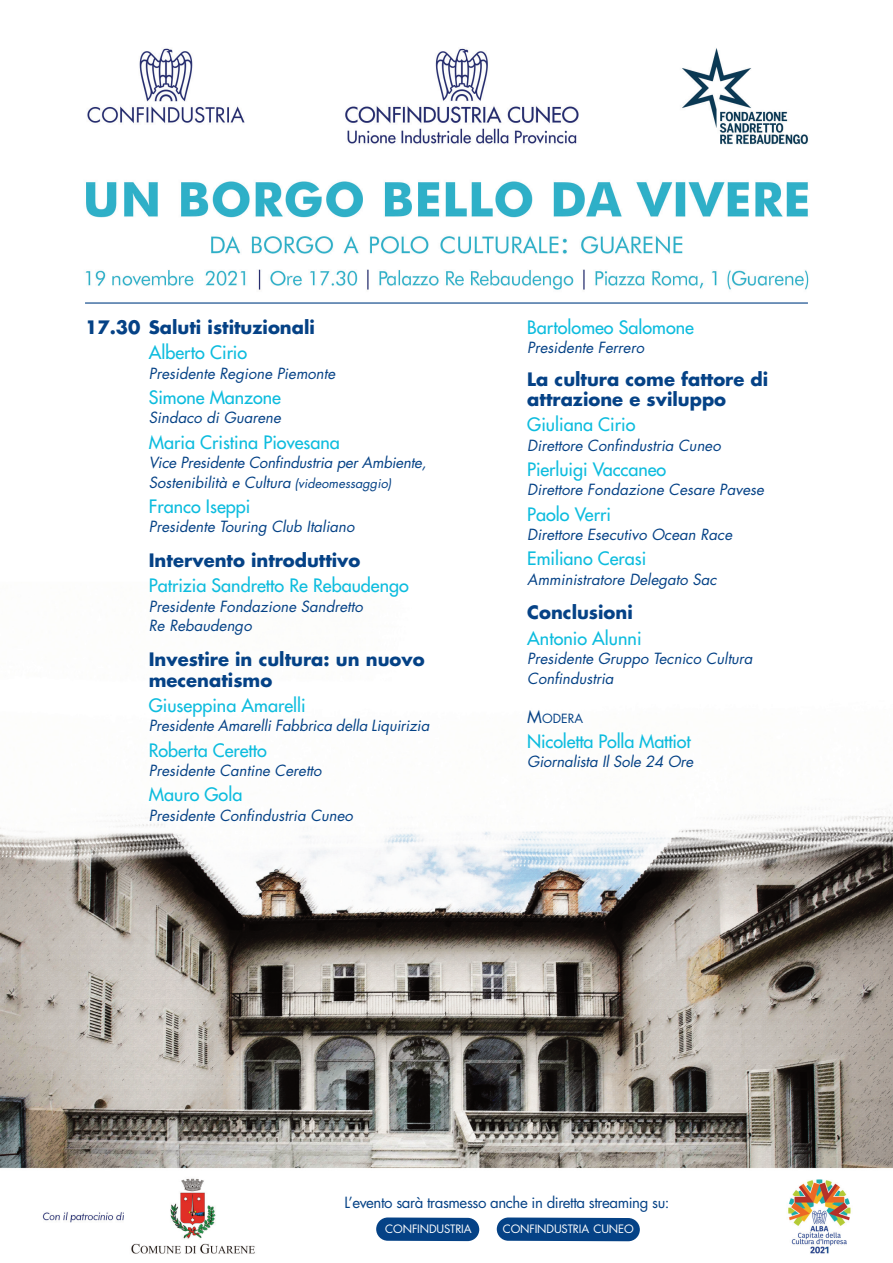
<style>
.page{position:relative;width:893px;height:1263px;background:#fff}
.page>*{position:absolute;margin:0;border:0;box-sizing:border-box;transform-origin:0 0}
.t1{font:500 18px "Futura Std";color:#0dbcde}
.t2{font:700 18px/21px "Futura Std";color:#054286}
.t3{font:italic 15px/19.5px "Futura Std";color:#054286}
.t4{font:15px "Futura Std";letter-spacing:-.03em;color:#054286}
.t5{font:12.3px "Futura Std";color:#054286}
.t6{font:11.25px "Futura Std";letter-spacing:-.015em;color:#fff}
.s1{font-size:12.75px}
.s2{font-size:16.5px}
.s3{font-size:15px;color:#054286}
</style>
<div class="page">
<img style="left:0;top:48px;width:893px;height:1206px">
<hr style="left:85px;top:302px;width:723px;height:2px;background:#054286">
<svg style="left:497px;top:1217px;width:143px;height:24px;background:#154e8e"></svg>
<div style="left:376px;top:1217px;width:103px;height:24px;background:#054286;border-radius:12px"></div>
<p class="t2" style="left:85px;top:317px;width:231px">17.30 Saluti istituzionali</p>
<p class="t1" style="left:149px;top:343px;width:100px">Alberto Cirio</p>
<p class="t3" style="left:149px;top:364px;width:188px">Presidente Regione Piemonte</p>
<p class="t1" style="left:149px;top:388px;width:134px">Simone Manzone</p>
<p class="t3" style="left:149px;top:409px;width:134px">Sindaco di Guarene</p>
<p class="t1" style="left:149px;top:433px;width:192px">Maria Cristina Piovesana</p>
<p class="t3" style="left:149px;top:454px;width:279px">Vice Presidente Confindustria per Ambiente,<br>Sostenibilità e Cultura <span class="s1">(videomessaggio)</span></p>
<p class="t1" style="left:149px;top:497px;width:103px">Franco Iseppi</p>
<p class="t3" style="left:149px;top:518px;width:207px">Presidente Touring Club Italiano</p>
<p class="t2" style="left:149px;top:550px;width:213px">Intervento introduttivo</p>
<p class="t1" style="left:149px;top:576px;width:262px">Patrizia Sandretto Re Rebaudengo</p>
<p class="t3" style="left:149px;top:597px;width:215px">Presidente Fondazione Sandretto<br>Re Rebaudengo</p>
<p class="t2" style="left:149px;top:649px;width:277px">Investire in cultura: un nuovo mecenatismo</p>
<p class="t1" style="left:149px;top:696px;width:158px">Giuseppina Amarelli</p>
<p class="t3" style="left:149px;top:717px;width:282px">Presidente Amarelli Fabbrica della Liquirizia</p>
<p class="t1" style="left:149px;top:741px;width:119px">Roberta Ceretto</p>
<p class="t3" style="left:149px;top:762px;width:174px">Presidente Cantine Ceretto</p>
<p class="t1" style="left:149px;top:786px;width:95px">Mauro Gola</p>
<p class="t3" style="left:149px;top:807px;width:206px">Presidente Confindustria Cuneo</p>
<p class="t1" style="left:527px;top:318px;width:168px">Bartolomeo Salomone</p>
<p class="t3" style="left:527px;top:339px;width:118px">Presidente Ferrero</p>
<p class="t2" style="left:527px;top:370px;width:243px;line-height:19.5px">La cultura come fattore di attrazione e sviluppo</p>
<p class="t1" style="left:527px;top:415px;width:110px">Giuliana Cirio</p>
<p class="t3" style="left:527px;top:436px;width:195px">Direttore Confindustria Cuneo</p>
<p class="t1" style="left:527px;top:460px;width:140px">Pierluigi Vaccaneo</p>
<p class="t3" style="left:527px;top:481px;width:238px">Direttore Fondazione Cesare Pavese</p>
<p class="t1" style="left:527px;top:505px;width:85px">Paolo Verri</p>
<p class="t3" style="left:527px;top:526px;width:206px">Direttore Esecutivo Ocean Race</p>
<p class="t1" style="left:527px;top:550px;width:121px">Emiliano Cerasi</p>
<p class="t3" style="left:527px;top:571px;width:191px">Amministratore Delegato Sac</p>
<p class="t2" style="left:527px;top:603px;width:107px">Conclusioni</p>
<p class="t1" style="left:527px;top:629px;width:116px">Antonio Alunni</p>
<p class="t3" style="left:527px;top:650px;width:227px">Presidente Gruppo Tecnico Cultura<br>Confindustria</p>
<p class="t5" style="left:527px;top:712px;width:57px"><span class="s2">M</span>ODERA</p>
<p class="t1" style="left:527px;top:732px;width:165px">Nicoletta Polla Mattiot</p>
<p class="t3" style="left:527px;top:753px;width:167px">Giornalista Il Sole 24 Ore</p>
<p class="t4" style="left:344px;top:1195px;width:327px">L’evento sarà trasmesso anche in diretta streaming su:</p>
<p class="t6" style="left:380px;top:1224px;width:93px"><span class="s3">L</span>CONFINDUSTRIA</p>
<p class="t6" style="left:503px;top:1224px;width:132px">CONFINDUSTRIA CUNEO</p>
</div>
